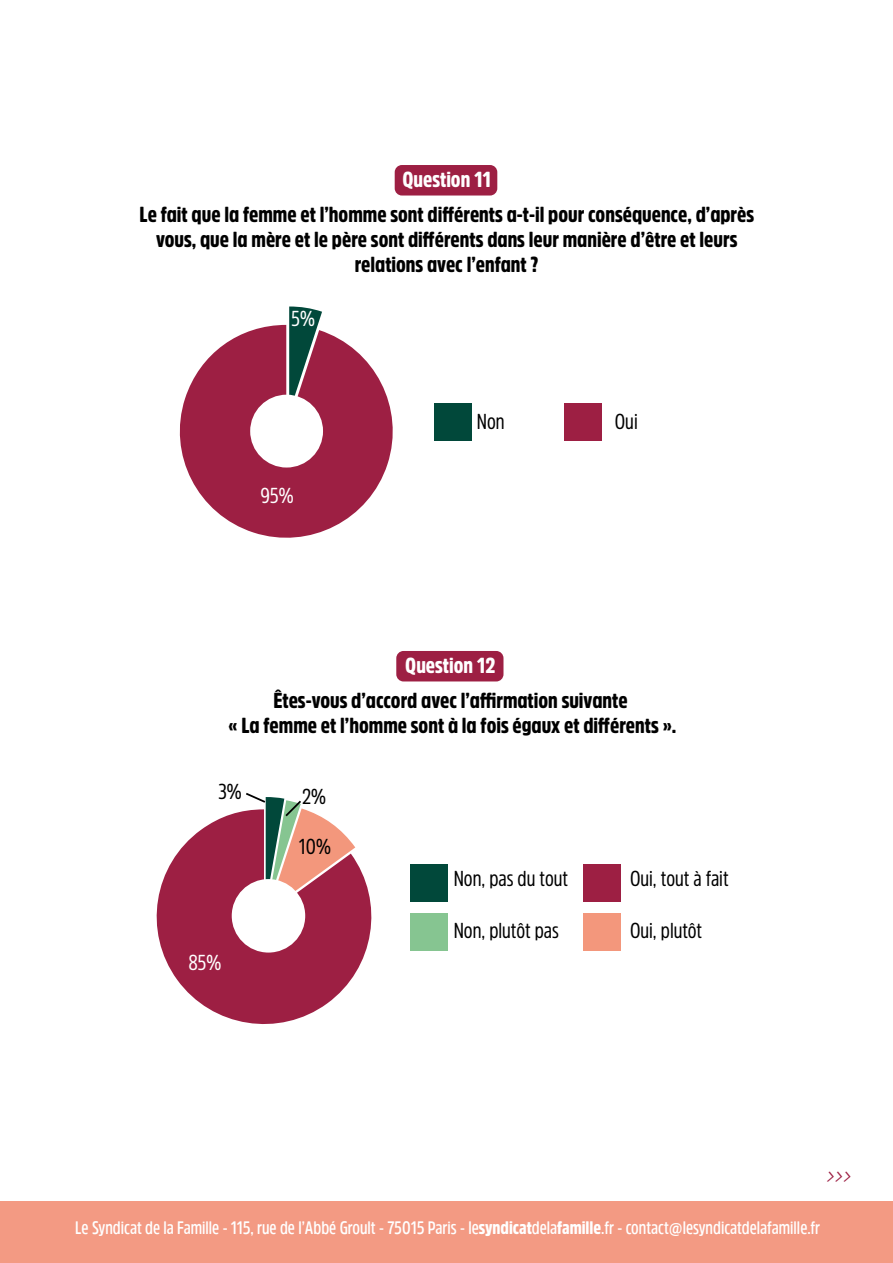
<style>
.page{position:relative;width:893px;height:1263px;background:#fff}
.page>*{position:absolute;margin:0;border:0;box-sizing:border-box;transform-origin:0 0}
.t1{font:900 21.6px/25.2px "Amsi Pro Cond";color:#000;text-align:center}
.t2{font:21.6px "Amsi Pro Cond";color:#000}
.t3{font:900 21.6px "Amsi Pro Cond";color:#fff}
.t4{font:21.6px "Amsi Pro Cond";color:#fff}
.t5{font:600 18px "Amsi Pro Cond";color:#fff}
.t6{font:italic 18px "Amsi Pro Cond";color:#9d1f43}
.s1{font-weight:900}
</style>
<div class="page">
<div style="left:0;top:1201px;width:893px;height:62px;background:#f39a83"></div>
<div style="left:396px;top:651px;width:107px;height:30px;background:#9d1f43;border-radius:7px"></div>
<div style="left:410px;top:913px;width:38px;height:38px;background:#86c591"></div>
<div style="left:410px;top:864px;width:38px;height:38px;background:#01483a"></div>
<div style="left:583px;top:913px;width:38px;height:38px;background:#f3977c"></div>
<div style="left:583px;top:864px;width:38px;height:38px;background:#9d1f43"></div>
<svg style="left:156px;top:811px;width:216px;height:213px;fill:#9d1f43"></svg>
<div style="left:232px;top:879px;width:73px;height:73px;background:#fff;border-radius:50%"></div>
<svg style="left:244px;top:792px;width:111px;height:118px"></svg>
<div style="left:395px;top:165px;width:102px;height:31px;background:#9d1f43;border-radius:7px"></div>
<div style="left:434px;top:403px;width:37px;height:38px;background:#01483a"></div>
<div style="left:564px;top:403px;width:38px;height:38px;background:#9d1f43"></div>
<svg style="left:179px;top:325px;width:214px;height:213px;fill:#9d1f43"></svg>
<svg style="left:289px;top:306px;width:33px;height:107px;background:#524e52"></svg>
<div style="left:250px;top:395px;width:73px;height:72px;background:#fff;border-radius:50%"></div>
<p class="t3" style="left:402px;top:165px;width:90px">Question 11</p>
<p class="t1" style="left:139px;top:201px;width:616px">Le fait que la femme et l’homme sont différents a-t-il pour conséquence, d’après vous, que la mère et le père sont différents dans leur manière d’être et leurs relations avec l’enfant ?</p>
<p class="t4" style="left:291px;top:304px;width:25px">5%</p>
<p class="t4" style="left:261px;top:480px;width:35px">95%</p>
<p class="t2" style="left:477px;top:406px;width:29px">Non</p>
<p class="t2" style="left:615px;top:406px;width:24px">Oui</p>
<p class="t3" style="left:405px;top:651px;width:92px">Question 12</p>
<p class="t1" style="left:228px;top:687px;width:449px">Êtes-vous d’accord avec l’affirmation suivante<br>« La femme et l’homme sont à la fois égaux et différents ».</p>
<p class="t2" style="left:218px;top:776px;width:25px">3%</p>
<p class="t2" style="left:302px;top:781px;width:25px">2%</p>
<p class="t4" style="left:188px;top:947px;width:35px">85%</p>
<p class="t2" style="left:299px;top:832px;width:34px">10%</p>
<p class="t2" style="left:454px;top:864px;width:116px">Non, pas du tout</p>
<p class="t2" style="left:454px;top:915px;width:107px">Non, plutôt pas</p>
<p class="t2" style="left:630px;top:864px;width:100px">Oui, tout à fait</p>
<p class="t2" style="left:630px;top:915px;width:74px">Oui, plutôt</p>
<p class="t6" style="left:826px;top:1164px;width:27px">&gt;&gt;&gt;</p>
<p class="t5" style="left:75px;top:1215px;width:746px">Le Syndicat de la Famille - 115, rue de l’Abbé Groult - 75015 Paris - le<span class="s1">syndicat</span>dela<span class="s1">famille</span>.fr - contact@lesyndicatdelafamille.fr</p>
</div>
